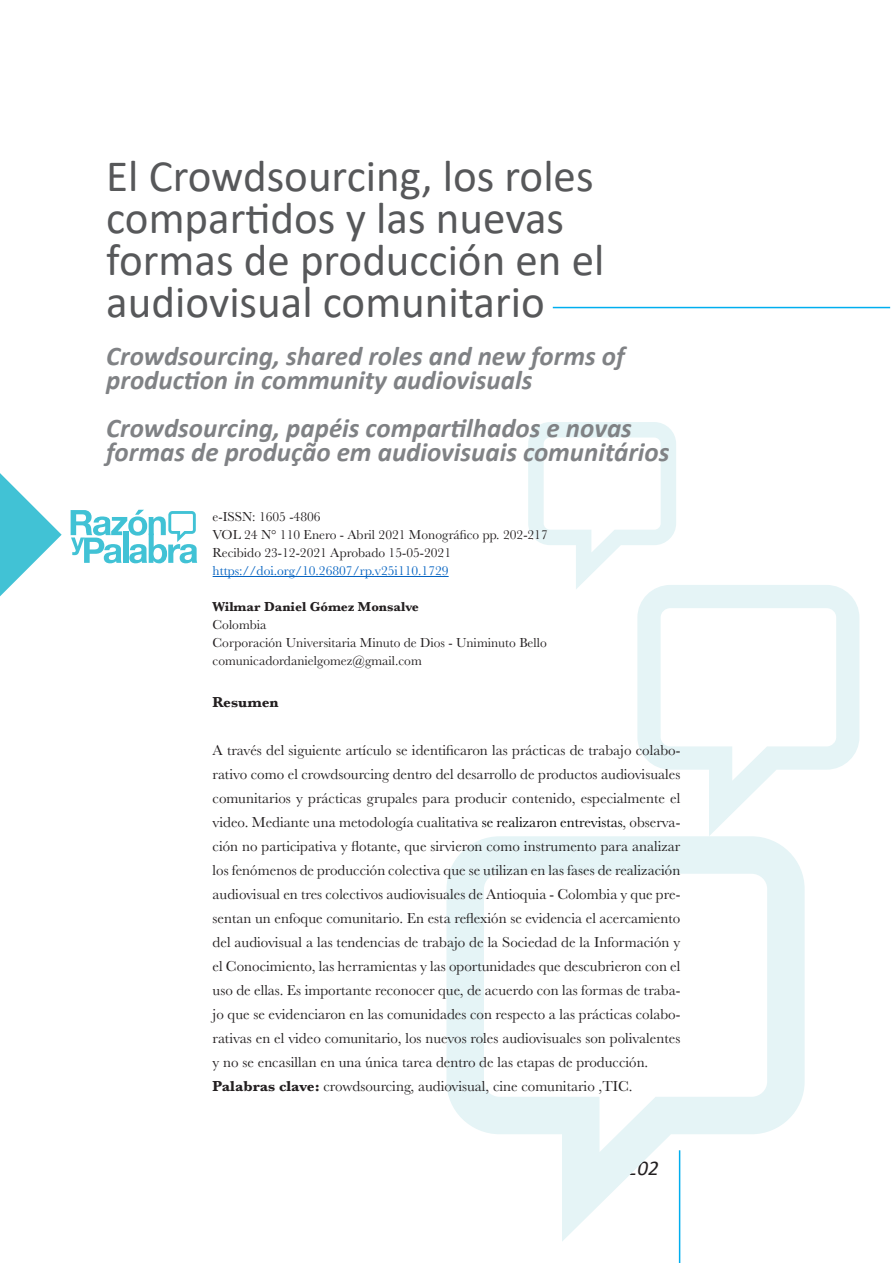
<style>
.page{position:relative;width:893px;height:1263px;background:#fff}
.page>*{position:absolute;margin:0;border:0;box-sizing:border-box;transform-origin:0 0}
.t1{font:45px/42px "Calibri";color:#57585a}
.t2{font:italic 700 27px/24px "Calibri";color:#808285}
.t3{font:italic 21px "Calibri";color:#231f20}
.Resumen{font:15px/24px "Baskerville";color:#231f20;text-align:justify}
.Resumen-2{font:700 15px "Baskerville";color:#231f20}
.t4{font:13.5px "Baskerville";color:#231f20}
.t5{font:13.5px "Baskerville";color:#0563c1}
.t6{font:700 13.5px "Baskerville";color:#231f20}
.s1{color:#000}
.s2{font-weight:700}
</style>
<div class="page">
<hr style="left:679px;top:1150px;width:1px;height:113px;background:#00aeef">
<svg style="left:446px;top:836px;width:359px;height:406px"></svg>
<svg style="left:637px;top:585px;width:222px;height:251px"></svg>
<svg style="left:528px;top:422px;width:148px;height:167px"></svg>
<hr style="left:213px;top:576px;width:236px;height:1px;background:#0563c1">
<svg style="left:71px;top:510px;width:126px;height:53px"></svg>
<svg style="left:0;top:473px;width:62px;height:123px"></svg>
<hr style="left:553px;top:307px;width:337px;height:1px;background:#00aeef">
<h1 class="t1" style="left:106px;top:154px;width:500px">El Crowdsourcing, los roles compartidos y las nuevas formas de producción en el audiovisual comunitario</h1>
<h2 class="t2" style="left:106px;top:343px;width:520px">Crowdsourcing, shared roles and new forms of production in community audiovisuals</h2>
<h2 class="t2" style="left:106px;top:415px;width:565px">Crowdsourcing, papéis compartilhados e novas formas de produção em audiovisuais comunitários</h2>
<h5 class="t4" style="left:213px;top:508px;width:110px">e-ISSN: 1605 -4806</h5>
<h5 class="t4" style="left:213px;top:526px;width:337px">VOL 24 N° 110 Enero - Abril 2021 Monográfico pp. 202-217</h5>
<h5 class="t4" style="left:213px;top:544px;width:240px">Recibido 23-12-2021 Aprobado 15-05-2021</h5>
<h5 class="t5" style="left:213px;top:562px;width:237px">https://doi.org/10.26807/rp.v25i110.1729</h5>
<h5 class="t6" style="left:213px;top:597px;width:208px">Wilmar Daniel Gómez Monsalve</h5>
<h5 class="t4" style="left:213px;top:616px;width:56px">Colombia</h5>
<h5 class="t4" style="left:213px;top:634px;width:336px">Corporación Universitaria Minuto de Dios - Uniminuto Bello</h5>
<h5 class="t4" style="left:213px;top:652px;width:211px">comunicadordanielgomez@gmail.com</h5>
<p class="Resumen-2" style="left:213px;top:692px;width:67px">Resumen</p>
<p class="Resumen" style="left:213px;top:738px;width:469px">A través del siguiente artículo se identificaron las prácticas de trabajo colabo&shy;rativo como el crowdsourcing dentro del desarrollo de productos audiovisuales comunitarios y prácticas grupales para producir contenido, especialmente el video. Mediante una metodología cualitativa <span class="s1">se realizaron entrevistas</span>, observa&shy;ción no participativa y flotante, que sirvieron como instrumento para analizar los fenómenos de producción colectiva que se utilizan en las fases de realización audiovisual en tres colectivos audiovisuales de Antioquia - Colombia y que pre&shy;sentan un enfoque comunitario. En esta reflexión se evidencia el acercamiento del audiovisual a las tendencias de trabajo de la Sociedad de la Información y el Conocimiento, las herramientas y las oportunidades que descubrieron con el uso de ellas. Es importante reconocer que, de acuerdo con las formas de traba&shy;jo que se evidenciaron en las comunidades con respecto a las prácticas colabo&shy;rativas en el video comunitario, los nuevos roles audiovisuales son polivalentes y no se encasillan en una única tarea dentro de las etapas de producción.</p>
<p class="Resumen" style="left:213px;top:1074px;width:422px"><span class="s2">Palabras clave:</span> crowdsourcing, audiovisual, cine comunitario ,TIC.</p>
<h3 class="t3" style="left:627px;top:1153px;width:33px">202</h3>
</div>
